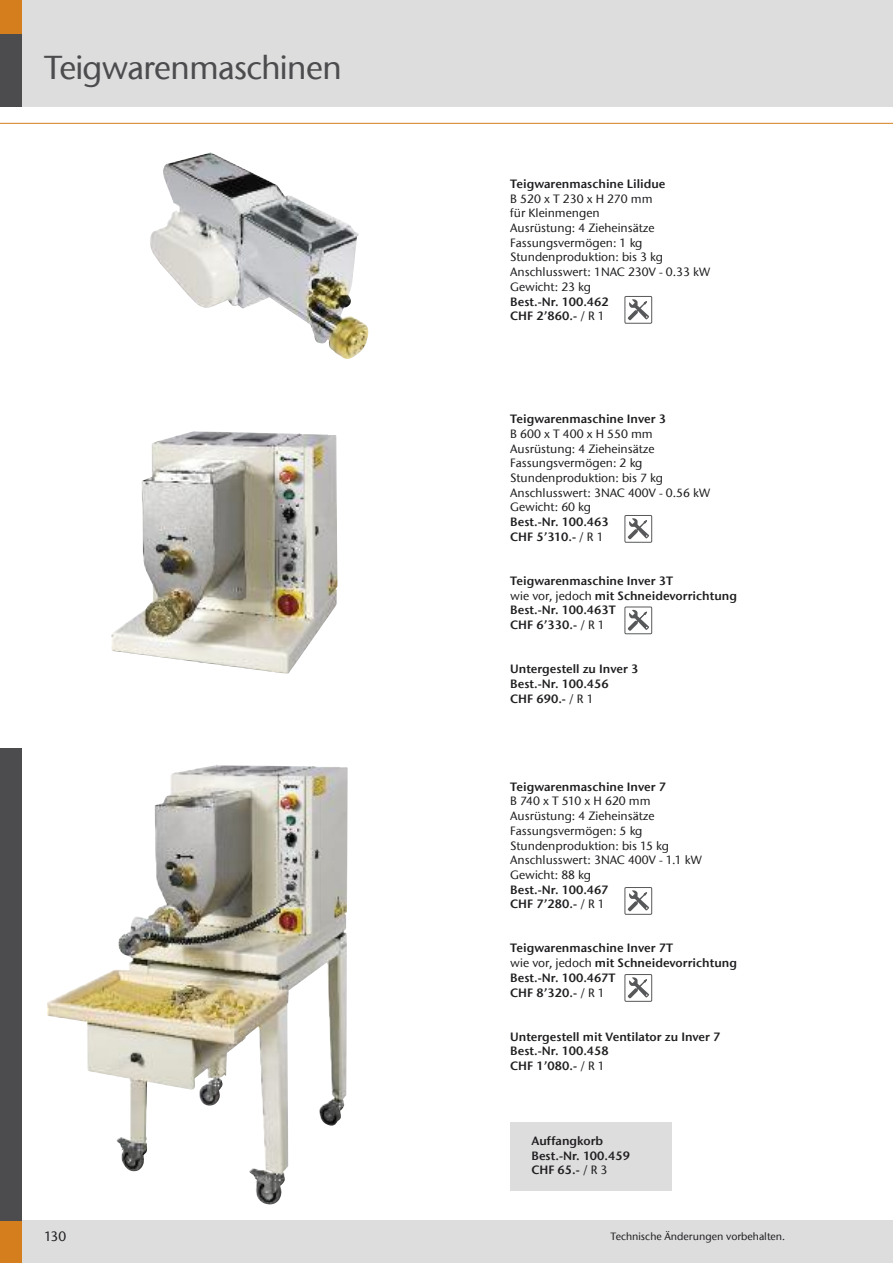
<style>
.page{position:relative;width:893px;height:1263px;background:#fff}
.page>*{position:absolute;margin:0;border:0;box-sizing:border-box;transform-origin:0 0}
.t1{font:500 33px "ITC Stone Sans Com";letter-spacing:-.025em;color:#4c4b4e}
.t2{font:500 13.5px "ITC Stone Sans Com";color:#201e21}
.t3{font:12px/14.7px "ITC Stone Sans Com Semi";color:#201e21}
.t4{font:500 12px/14.7px "ITC Stone Sans Com";color:#201e21}
.t5{font:500 10.5px "ITC Stone Sans Com";color:#201e21}
.s1{font-family:"ITC Stone Sans Com";font-weight:500}
</style>
<div class="page">
<div style="left:0;top:0;width:893px;height:106px;background:#deddde"></div>
<div style="left:0;top:0;width:21px;height:48px;background:#d57e1d"></div>
<div style="left:0;top:34px;width:21px;height:72px;background:#4c4b4e"></div>
<hr style="left:0;top:123px;width:893px;height:1px;background:#d57e1d">
<div style="left:0;top:1220px;width:893px;height:43px;background:#deddde"></div>
<div style="left:0;top:1199px;width:21px;height:64px;background:#d57e1d"></div>
<div style="left:0;top:748px;width:21px;height:472px;background:#4c4b4e"></div>
<img style="left:47px;top:764px;width:301px;height:440px">
<img style="left:111px;top:431px;width:226px;height:243px">
<img style="left:150px;top:153px;width:218px;height:206px">
<div style="left:510px;top:1123px;width:162px;height:68px;background:#deddde"></div>
<svg style="left:627px;top:299px;width:22px;height:22px"></svg>
<div style="left:625px;top:296px;width:27px;height:27px;border:1px solid #57585a"></div>
<svg style="left:627px;top:518px;width:22px;height:22px"></svg>
<div style="left:625px;top:515px;width:27px;height:27px;border:1px solid #57585a"></div>
<svg style="left:627px;top:890px;width:22px;height:22px"></svg>
<div style="left:625px;top:887px;width:27px;height:27px;border:1px solid #57585a"></div>
<svg style="left:627px;top:609px;width:22px;height:22px"></svg>
<div style="left:625px;top:607px;width:27px;height:27px;border:1px solid #57585a"></div>
<svg style="left:627px;top:977px;width:22px;height:22px"></svg>
<div style="left:625px;top:974px;width:27px;height:27px;border:1px solid #57585a"></div>
<h1 class="t1" style="left:44px;top:48px;width:299px">Teigwarenmaschinen</h1>
<p class="t2" style="left:44px;top:1228px;width:24px">130</p>
<p class="t3" style="left:510px;top:176px;width:157px">Teigwarenmaschine Lilidue</p>
<p class="t4" style="left:510px;top:191px;width:201px">B520xT230xH270mm<br>für Kleinmengen<br>Ausrüstung: 4 Zieheinsätze<br>Fassungsvermögen: 1 kg<br>Stundenproduktion: bis 3 kg<br>Anschlusswert: 1NAC 230V - 0.33 kW<br>Gewicht: 23 kg</p>
<p class="t3" style="left:510px;top:294px;width:100px">Best.-Nr. 100.462<br>CHF 2’860.- <span class="s1">/ R 1</span></p>
<p class="t3" style="left:510px;top:412px;width:157px">Teigwarenmaschine Inver 3</p>
<p class="t4" style="left:510px;top:426px;width:201px">B600xT400xH550mm<br>Ausrüstung: 4 Zieheinsätze<br>Fassungsvermögen: 2 kg<br>Stundenproduktion: bis 7 kg<br>Anschlusswert: 3NAC 400V - 0.56 kW<br>Gewicht: 60 kg</p>
<p class="t3" style="left:510px;top:515px;width:100px">Best.-Nr. 100.463<br>CHF 5’310.- <span class="s1">/ R 1</span></p>
<p class="t3" style="left:510px;top:573px;width:228px">Teigwarenmaschine Inver 3T<br><span class="s1">wie vor, jedoch</span> mit Schneidevorrichtung<br>Best.-Nr. 100.463T<br>CHF 6’330.- <span class="s1">/ R 1</span></p>
<p class="t3" style="left:510px;top:662px;width:130px">Untergestell zu Inver 3<br>Best.-Nr. 100.456<br>CHF 690.- <span class="s1">/ R 1</span></p>
<p class="t3" style="left:510px;top:779px;width:157px">Teigwarenmaschine Inver 7</p>
<p class="t4" style="left:510px;top:794px;width:193px">B740xT510xH620mm<br>Ausrüstung: 4 Zieheinsätze<br>Fassungsvermögen: 5 kg<br>Stundenproduktion: bis 15 kg<br>Anschlusswert: 3NAC 400V - 1.1 kW<br>Gewicht: 88 kg</p>
<p class="t3" style="left:510px;top:882px;width:100px">Best.-Nr. 100.467<br>CHF 7’280.- <span class="s1">/ R 1</span></p>
<p class="t3" style="left:510px;top:941px;width:228px">Teigwarenmaschine Inver 7T<br><span class="s1">wie vor, jedoch</span> mit Schneidevorrichtung<br>Best.-Nr. 100.467T<br>CHF 8’320.- <span class="s1">/ R 1</span></p>
<p class="t3" style="left:510px;top:1029px;width:212px">Untergestell mit Ventilator zu Inver 7<br>Best.-Nr. 100.458<br>CHF 1’080.- <span class="s1">/ R 1</span></p>
<p class="t3" style="left:531px;top:1134px;width:100px">Auffangkorb<br>Best.-Nr. 100.459<br>CHF 65.- <span class="s1">/ R 3</span></p>
<p class="t5" style="left:610px;top:1230px;width:176px">Technische Änderungen vorbehalten.</p>
</div>
